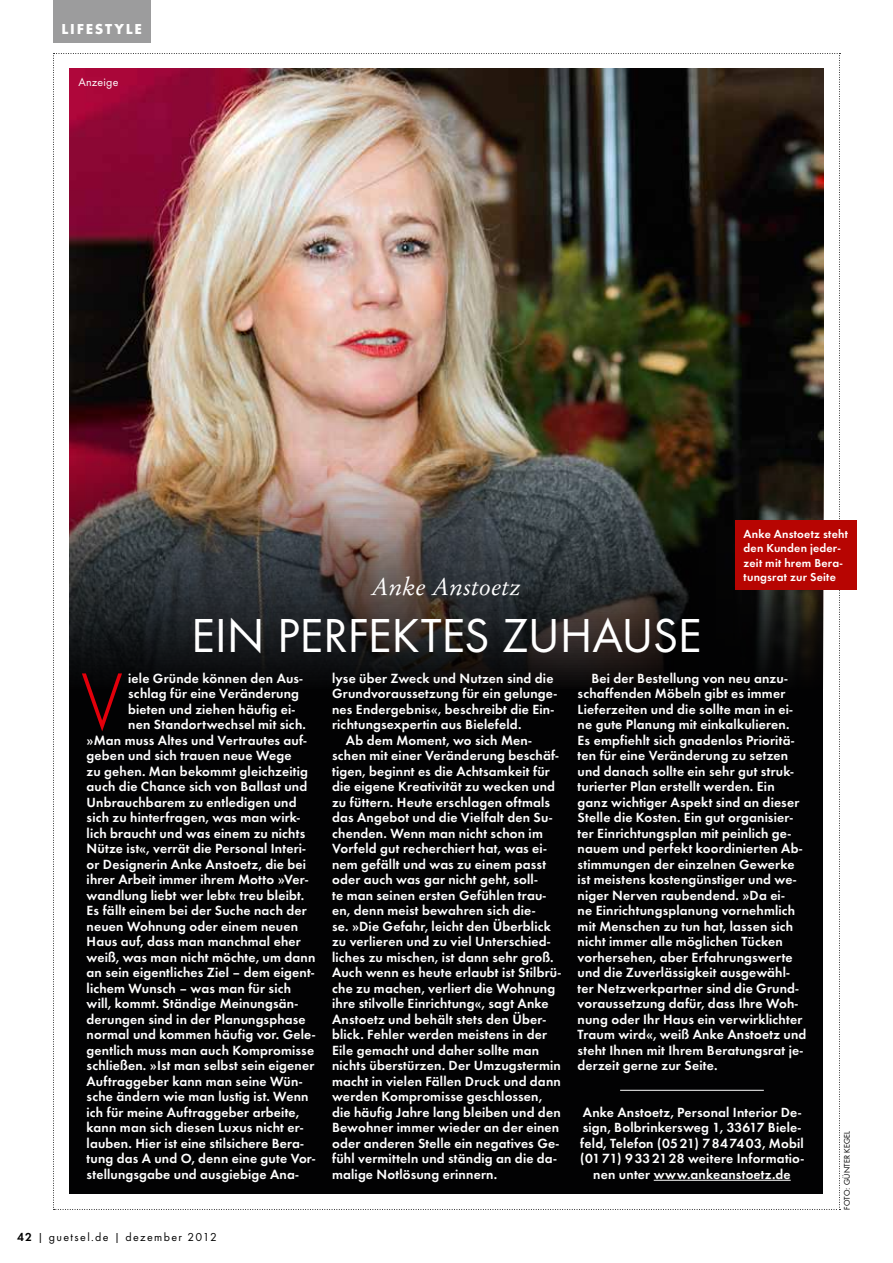
<style>
.page{position:relative;width:893px;height:1263px;background:#fff}
.page>*{position:absolute;margin:0;border:0;box-sizing:border-box;transform-origin:0 0}
.t1{font:300 83.55px "Futura T";color:#e3000b}
.t2{font:49.5px "Futura T";letter-spacing:-.005em;color:#fff}
.t3{font:italic 24px "Stempel Garamond";color:#fff}
.t4{font:700 15px "Futura T";letter-spacing:.115em;color:#fff}
.t5{font:600 13.8px/15.5px "Futura T";letter-spacing:.01em;color:#fff}
.t6{font:600 12px/14.4px "Futura T";letter-spacing:.02em;color:#fff}
.t7{font:12px "Futura T";letter-spacing:.115em;color:#000}
.t8{font:12px "Futura T";letter-spacing:.015em;color:#fff}
.t9{font:7.5px "Futura";letter-spacing:.015em;color:#000}
.s1{font-weight:600}
</style>
<div class="page">
<img style="left:53px;top:53px;width:787px;height:1157px">
<div style="left:53px;top:0;width:97px;height:43px;background:#9c9c9d"></div>
<div style="left:735px;top:520px;width:121px;height:70px;background:#b70502"></div>
<p class="t4" style="left:62px;top:20px;width:82px">LIFESTYLE</p>
<p class="t8" style="left:78px;top:75px;width:42px">Anzeige</p>
<h3 class="t3" style="left:372px;top:572px;width:151px">Anke Anstoetz</h3>
<h2 class="t2" style="left:191px;top:607px;width:512px">EIN PERFEKTES ZUHAUSE</h2>
<p class="t6" style="left:744px;top:526px;width:106px">Anke Anstoetz steht den Kunden jeder&shy;zeit mit hrem Bera&shy;tungsrat zur Seite</p>
<h1 class="t1" style="left:81px;top:653px;width:44px">V</h1>
<p class="t5" style="left:128px;top:670px;width:176px">iele Gründe können den Aus-</p>
<p class="t5" style="left:128px;top:686px;width:172px">schlag für eine Veränderung</p>
<p class="t5" style="left:128px;top:701px;width:168px">bieten und ziehen häufig ei-</p>
<p class="t5" style="left:128px;top:717px;width:179px">nen Standortwechsel mit sich.</p>
<p class="t5" style="left:87px;top:732px;width:221px">»Man muss Altes und Vertrautes auf-</p>
<p class="t5" style="left:87px;top:748px;width:206px">geben und sich trauen neue Wege</p>
<p class="t5" style="left:87px;top:763px;width:223px">zu gehen. Man bekommt gleichzeitig</p>
<p class="t5" style="left:87px;top:779px;width:222px">auch die Chance sich von Ballast und</p>
<p class="t5" style="left:87px;top:794px;width:211px">Unbrauchbarem zu entledigen und</p>
<p class="t5" style="left:87px;top:810px;width:215px">sich zu hinterfragen, was man wirk-</p>
<p class="t5" style="left:87px;top:825px;width:220px">lich braucht und was einem zu nichts</p>
<p class="t5" style="left:87px;top:841px;width:221px">Nütze ist«, verrät die Personal Interi-</p>
<p class="t5" style="left:87px;top:856px;width:221px">or Designerin Anke Anstoetz, die bei</p>
<p class="t5" style="left:87px;top:872px;width:223px">ihrer Arbeit immer ihrem Motto »Ver-</p>
<p class="t5" style="left:87px;top:887px;width:219px">wandlung liebt wer lebt« treu bleibt.</p>
<p class="t5" style="left:87px;top:903px;width:222px">Es fällt einem bei der Suche nach der</p>
<p class="t5" style="left:87px;top:918px;width:213px">neuen Wohnung oder einem neuen</p>
<p class="t5" style="left:87px;top:934px;width:216px">Haus auf, dass man manchmal eher</p>
<p class="t5" style="left:87px;top:949px;width:230px">weiß, was man nicht möchte, um dann</p>
<p class="t5" style="left:87px;top:965px;width:229px">an sein eigentliches Ziel – dem eigent-</p>
<p class="t5" style="left:87px;top:980px;width:206px">lichem Wunsch – was man für sich</p>
<p class="t5" style="left:87px;top:996px;width:213px">will, kommt. Ständige Meinungsän-</p>
<p class="t5" style="left:87px;top:1011px;width:221px">derungen sind in der Planungsphase</p>
<p class="t5" style="left:87px;top:1027px;width:230px">normal und kommen häufig vor. Gele-</p>
<p class="t5" style="left:87px;top:1042px;width:229px">gentlich muss man auch Kompromisse</p>
<p class="t5" style="left:87px;top:1058px;width:229px">schließen. »Ist man selbst sein eigener</p>
<p class="t5" style="left:87px;top:1073px;width:217px">Auftraggeber kann man seine Wün-</p>
<p class="t5" style="left:87px;top:1089px;width:223px">sche ändern wie man lustig ist. Wenn</p>
<p class="t5" style="left:87px;top:1104px;width:214px">ich für meine Auftraggeber arbeite,</p>
<p class="t5" style="left:87px;top:1120px;width:218px">kann man sich diesen Luxus nicht er-</p>
<p class="t5" style="left:87px;top:1135px;width:219px">lauben. Hier ist eine stilsichere Bera-</p>
<p class="t5" style="left:87px;top:1151px;width:230px">tung das A und O, denn eine gute Vor-</p>
<p class="t5" style="left:87px;top:1166px;width:213px">stellungsgabe und ausgiebige Ana-</p>
<p class="t5" style="left:332px;top:670px;width:223px">lyse über Zweck und Nutzen sind die</p>
<p class="t5" style="left:332px;top:686px;width:226px">Grundvoraussetzung für ein gelunge-</p>
<p class="t5" style="left:332px;top:701px;width:223px">nes Endergebnis«, beschreibt die Ein-</p>
<p class="t5" style="left:332px;top:717px;width:191px">richtungsexpertin aus Bielefeld.</p>
<p class="t5" style="left:346px;top:732px;width:187px">Ab dem Moment, wo sich Men-</p>
<p class="t5" style="left:332px;top:748px;width:228px">schen mit einer Veränderung beschäf-</p>
<p class="t5" style="left:332px;top:763px;width:219px">tigen, beginnt es die Achtsamkeit für</p>
<p class="t5" style="left:332px;top:779px;width:224px">die eigene Kreativität zu wecken und</p>
<p class="t5" style="left:332px;top:794px;width:219px">zu füttern. Heute erschlagen oftmals</p>
<p class="t5" style="left:332px;top:810px;width:222px">das Angebot und die Vielfalt den Su-</p>
<p class="t5" style="left:332px;top:825px;width:212px">chenden. Wenn man nicht schon im</p>
<p class="t5" style="left:332px;top:841px;width:216px">Vorfeld gut recherchiert hat, was ei-</p>
<p class="t5" style="left:332px;top:856px;width:215px">nem gefällt und was zu einem passt</p>
<p class="t5" style="left:332px;top:872px;width:207px">oder auch was gar nicht geht, soll-</p>
<p class="t5" style="left:332px;top:887px;width:215px">te man seinen ersten Gefühlen trau-</p>
<p class="t5" style="left:332px;top:903px;width:205px">en, denn meist bewahren sich die-</p>
<p class="t5" style="left:332px;top:918px;width:220px">se. »Die Gefahr, leicht den Überblick</p>
<p class="t5" style="left:332px;top:934px;width:220px">zu verlieren und zu viel Unterschied-</p>
<p class="t5" style="left:332px;top:949px;width:223px">liches zu mischen, ist dann sehr groß.</p>
<p class="t5" style="left:332px;top:965px;width:230px">Auch wenn es heute erlaubt ist Stilbrü-</p>
<p class="t5" style="left:332px;top:980px;width:225px">che zu machen, verliert die Wohnung</p>
<p class="t5" style="left:332px;top:996px;width:218px">ihre stilvolle Einrichtung«, sagt Anke</p>
<p class="t5" style="left:332px;top:1011px;width:215px">Anstoetz und behält stets den Über-</p>
<p class="t5" style="left:332px;top:1027px;width:216px">blick. Fehler werden meistens in der</p>
<p class="t5" style="left:332px;top:1042px;width:209px">Eile gemacht und daher sollte man</p>
<p class="t5" style="left:332px;top:1058px;width:230px">nichts überstürzen. Der Umzugstermin</p>
<p class="t5" style="left:332px;top:1073px;width:230px">macht in vielen Fällen Druck und dann</p>
<p class="t5" style="left:332px;top:1089px;width:212px">werden Kompromisse geschlossen,</p>
<p class="t5" style="left:332px;top:1104px;width:230px">die häufig Jahre lang bleiben und den</p>
<p class="t5" style="left:332px;top:1120px;width:229px">Bewohner immer wieder an der einen</p>
<p class="t5" style="left:332px;top:1135px;width:228px">oder anderen Stelle ein negatives Ge-</p>
<p class="t5" style="left:332px;top:1151px;width:226px">fühl vermitteln und ständig an die da-</p>
<p class="t5" style="left:332px;top:1166px;width:167px">malige Notlösung erinnern.</p>
<p class="t5" style="left:578px;top:670px;width:230px;text-indent:14px">Bei der Bestellung von neu anzu&shy;schaffenden Möbeln gibt es immer Lieferzeiten und die sollte man in ei&shy;ne gute Planung mit einkalkulieren.<br>Es empfiehlt sich gnadenlos Prioritä&shy;ten für eine Veränderung zu setzen und danach sollte ein sehr gut struk&shy;turierter Plan erstellt werden. Ein ganz wichtiger Aspekt sind an dieser Stelle die Kosten. Ein gut organisier&shy;ter Einrichtungsplan mit peinlich ge&shy;nauem und perfekt koordinierten Ab&shy;stimmungen der einzelnen Gewerke ist meistens kostengünstiger und we&shy;niger Nerven raubendend. »Da ei-<br>ne Einrichtungsplanung vornehmlich mit Menschen zu tun hat, lassen sich nicht immer alle möglichen Tücken vorhersehen, aber Erfahrungswerte und die Zuverlässigkeit ausgewähl&shy;ter Netzwerkpartner sind die Grund&shy;voraussetzung dafür, dass Ihre Woh&shy;nung oder Ihr Haus ein verwirklichter Traum wird«, weiß Anke Anstoetz und steht Ihnen mit Ihrem Beratungsrat je&shy;derzeit gerne zur Seite.</p>
<p class="t5" style="left:580px;top:1104px;width:225px;text-align:center">Anke Anstoetz, Personal Interior De&shy;sign, Bolbrinkersweg 1, 33617 Biele&shy;feld, Telefon (0521) 7847403, Mobil (0171) 9332128 weitere Informatio&shy;nen unter www.ankeanstoetz.de</p>
<p class="t7" style="left:17px;top:1230px;width:201px"><span class="s1">42</span> | guetsel.de | dezember 2012</p>
<p class="t9" style="left:842px;top:1210px;width:80px;rotate:-90deg">FOTO: GÜNTER KEGEL</p>
</div>
